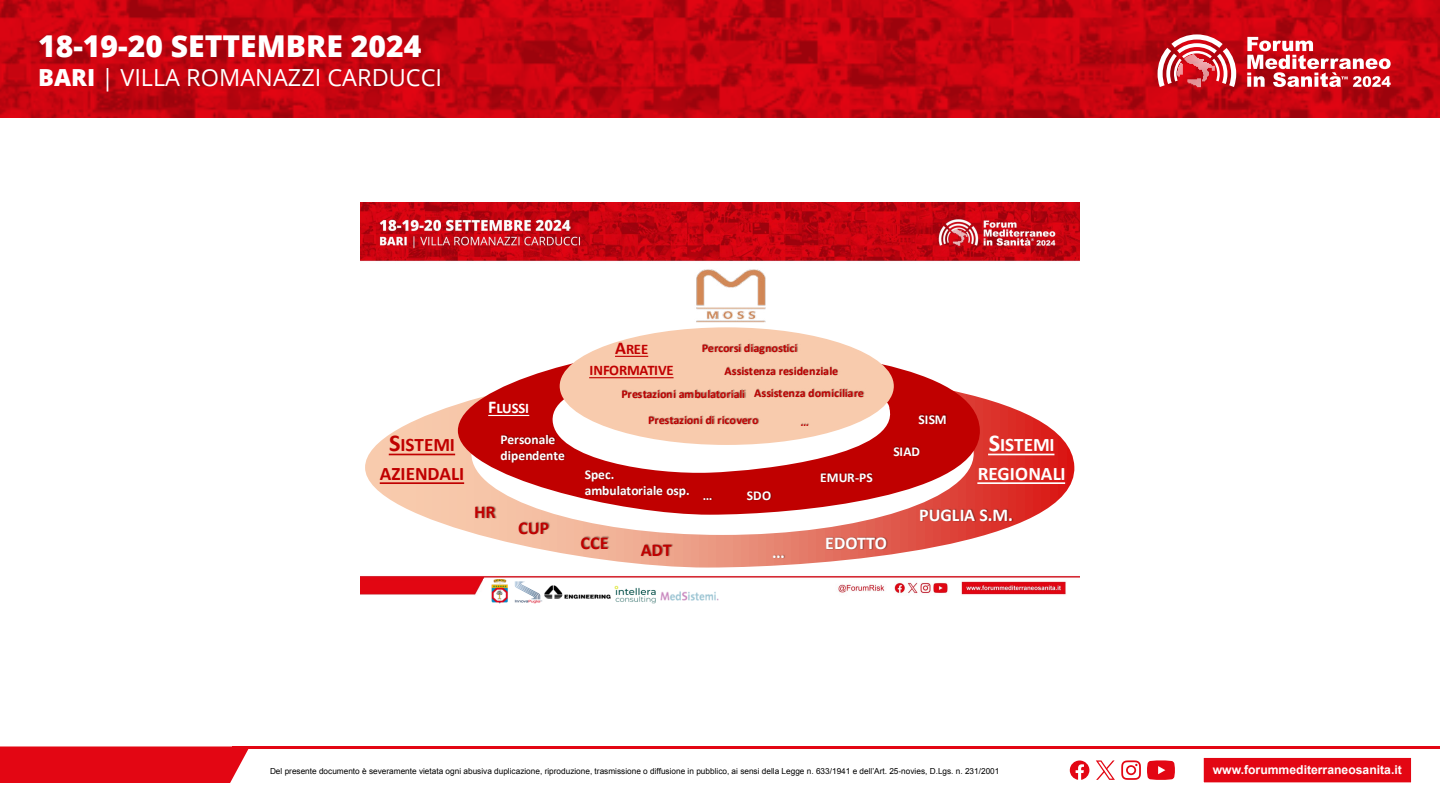
<style>
.page{position:relative;width:1440px;height:810px;background:#fff}
.page>*{position:absolute;margin:0;border:0;box-sizing:border-box;transform-origin:0 0}
.t1{font:800 30.08px "Open Sans";color:#fff}
.t2{font:23.55px "Open Sans";color:#fff}
.t3{font:700 19.12px/28.7px "Calibri";color:#c00000;text-align:center}
.t4{font:700 19.12px/28.7px "Calibri";color:#fff;text-align:center}
.t5{font:700 18px "Calibri";letter-spacing:-.005em;color:#fff}
.t6{font:700 18px "Calibri";color:#c00000}
.t7{font:700 14.62px/21.4px "Calibri";letter-spacing:-.02em;color:#c00000;text-align:center}
.t8{font:700 14.62px "Calibri";letter-spacing:-.01em;color:#fff}
.t9{font:700 13.5px/16.4px "Calibri";color:#fff}
.t10{font:700 12.15px "Arial";color:#fff}
.t11{font:700 11.85px/25.8px "Calibri";letter-spacing:-.005em;color:#c00000}
.t12{font:8.25px "Arial";color:#000}
.s1{font-weight:800}
.s2{font-size:18px}
.s3{font-size:24.22px}
</style>
<div class="page">
<div style="left:0;top:746px;width:249px;height:37px;background:#e30613"></div>
<hr style="left:232px;top:746px;width:1208px;height:3px;background:#e30613">
<div style="left:1203px;top:757px;width:209px;height:27px;background:#e30613;border:1px solid #fff"></div>
<svg style="left:1121px;top:760px;width:20px;height:20px"></svg>
<svg style="left:1147px;top:760px;width:28px;height:20px"></svg>
<svg style="left:1070px;top:761px;width:19px;height:19px"></svg>
<svg style="left:1096px;top:760px;width:19px;height:20px"></svg>
<svg style="left:0;top:0;width:1440px;height:117px;background:#c2040f"></svg>
<svg style="left:1158px;top:34px;width:78px;height:53px"></svg>
<svg style="left:1247px;top:37px;width:144px;height:50px"></svg>
<img style="left:360px;top:202px;width:720px;height:393px">
<svg style="left:365px;top:367px;width:712px;height:201px"></svg>
<img style="left:813px;top:524px;width:87px;height:42px">
<img style="left:907px;top:497px;width:119px;height:41px">
<img style="left:760px;top:533px;width:38px;height:42px">
<img style="left:462px;top:515px;width:44px;height:20px">
<img style="left:506px;top:515px;width:57px;height:36px">
<img style="left:569px;top:524px;width:53px;height:42px">
<img style="left:629px;top:531px;width:56px;height:42px">
<div style="left:471px;top:372px;width:503px;height:163px;background:#fff;border-radius:50%"></div>
<svg style="left:458px;top:345px;width:524px;height:170px"></svg>
<img style="left:491px;top:425px;width:79px;height:16px">
<img style="left:491px;top:441px;width:85px;height:32px">
<img style="left:575px;top:460px;width:54px;height:16px">
<img style="left:575px;top:476px;width:126px;height:33px">
<img style="left:656px;top:476px;width:41px;height:33px">
<img style="left:909px;top:405px;width:49px;height:32px">
<img style="left:884px;top:436px;width:47px;height:33px">
<img style="left:737px;top:482px;width:45px;height:31px">
<img style="left:811px;top:463px;width:34px;height:32px">
<img style="left:845px;top:463px;width:4px;height:32px">
<img style="left:849px;top:463px;width:38px;height:32px">
<div style="left:560px;top:327px;width:334px;height:118px;background:#f8cbad;border-radius:50%"></div>
<img style="left:694px;top:268px;width:74px;height:55px">
<img style="left:622px;top:389px;width:123px;height:9px">
<img style="left:649px;top:415px;width:110px;height:10px">
<img style="left:703px;top:343px;width:95px;height:12px">
<img style="left:724px;top:366px;width:114px;height:9px">
<img style="left:745px;top:388px;width:120px;height:10px">
<img style="left:801px;top:423px;width:18px;height:15px">
<img style="left:693px;top:481px;width:30px;height:32px">
<svg style="left:389px;top:454px;width:66px;height:1px"></svg>
<svg style="left:380px;top:482px;width:84px;height:2px"></svg>
<svg style="left:988px;top:454px;width:66px;height:1px"></svg>
<svg style="left:977px;top:482px;width:88px;height:2px"></svg>
<svg style="left:488px;top:415px;width:41px;height:1px"></svg>
<svg style="left:615px;top:356px;width:33px;height:1px"></svg>
<svg style="left:589px;top:377px;width:85px;height:1px"></svg>
<img style="left:483px;top:580px;width:242px;height:24px">
<h1 class="t1" style="left:38px;top:24px;width:385px">18-19-20 SETTEMBRE 2024</h1>
<h2 class="t2" style="left:38px;top:62px;width:406px"><span class="s1">BARI</span> | VILLA ROMANAZZI CARDUCCI</h2>
<h3 class="t7" style="left:590px;top:338px;width:86px"><span class="s2">A</span>REE<br>INFORMATIVE</h3>
<h3 class="t11" style="left:702px;top:335px;width:97px">Percorsi diagnostici</h3>
<h3 class="t11" style="left:725px;top:358px;width:115px">Assistenza residenziale</h3>
<h3 class="t11" style="left:754px;top:380px;width:111px">Assistenza domiciliare</h3>
<h3 class="t11" style="left:801px;top:409px;width:10px">…</h3>
<h3 class="t11" style="left:648px;top:381px;width:112px;text-indent:-27px">Prestazioni ambulatoriali<br>Prestazioni di ricovero</h3>
<h3 class="t8" style="left:488px;top:398px;width:42px"><span class="s2">F</span>LUSSI</h3>
<h3 class="t9" style="left:919px;top:411px;width:30px">SISM</h3>
<h3 class="t9" style="left:893px;top:443px;width:28px">SIAD</h3>
<h3 class="t9" style="left:501px;top:431px;width:66px">Personale dipendente</h3>
<h3 class="t3" style="left:380px;top:430px;width:86px"><span class="s3">S</span>ISTEMI<br>AZIENDALI</h3>
<h3 class="t4" style="left:978px;top:430px;width:89px"><span class="s3">S</span>ISTEMI<br>REGIONALI</h3>
<h3 class="t9" style="left:585px;top:466px;width:106px">Spec. ambulatoriale osp.</h3>
<h3 class="t9" style="left:820px;top:469px;width:54px">EMUR-PS</h3>
<h3 class="t9" style="left:747px;top:488px;width:26px">SDO</h3>
<h3 class="t9" style="left:703px;top:487px;width:11px">…</h3>
<h3 class="t6" style="left:474px;top:500px;width:23px">HR</h3>
<h3 class="t6" style="left:518px;top:516px;width:32px">CUP</h3>
<h3 class="t6" style="left:581px;top:530px;width:29px">CCE</h3>
<h3 class="t6" style="left:641px;top:538px;width:32px">ADT</h3>
<h3 class="t5" style="left:772px;top:539px;width:14px">…</h3>
<h3 class="t5" style="left:825px;top:531px;width:63px">EDOTTO</h3>
<h3 class="t5" style="left:919px;top:503px;width:95px">PUGLIA S.M.</h3>
<p class="t12" style="left:270px;top:766px;width:731px">Del presente documento è severamente vietata ogni abusiva duplicazione, riproduzione, trasmissione o diffusione in pubblico, ai sensi della Legge n. 633/1941 e dell’Art. 25-novies, D.Lgs. n. 231/2001</p>
<h3 class="t10" style="left:1213px;top:762px;width:191px">www.forummediterraneosanita.it</h3>
</div>
